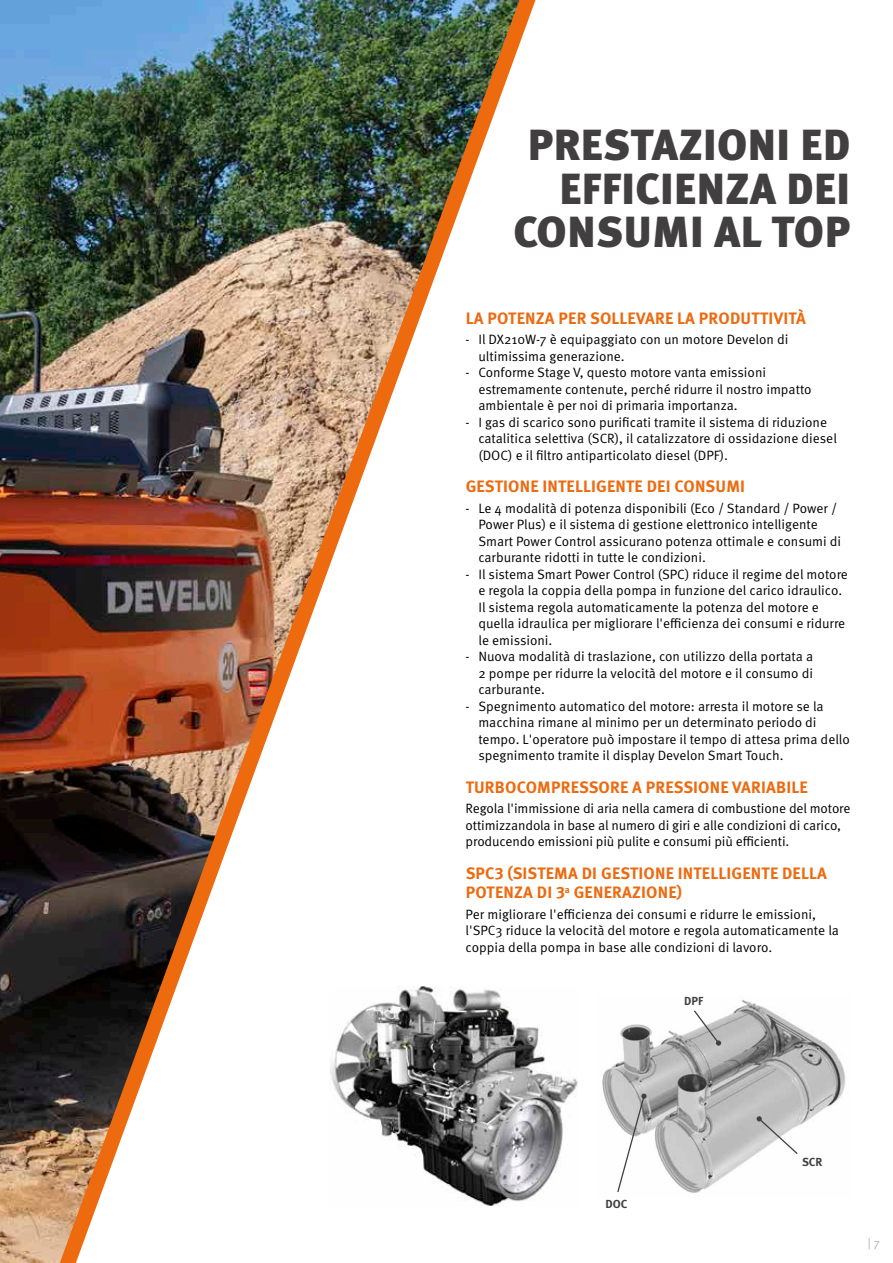
<style>
.page{position:relative;width:893px;height:1263px;background:#fff}
.page>*{position:absolute;margin:0;border:0;box-sizing:border-box;transform-origin:0 0}
.t1{font:900 43.5px/43.5px "Meta Pro";letter-spacing:.01em;color:#423f41;text-align:right}
.t2{font:700 16.5px/19.5px "Meta Pro";letter-spacing:.01em;color:#ed6a0f}
.t3{font:13.5px/16.5px "Meta Pro Norm";color:#000}
.t4{font:12px "Meta Pro Norm";color:#b2b2b2}
.t5{font:700 11.7px "Meta Pro";color:#423f41}
</style>
<div class="page">
<img style="left:0;top:0;width:60px;height:1263px">
<img style="left:60px;top:0;width:475px;height:1263px">
<img style="left:330px;top:986px;width:247px;height:221px">
<img style="left:602px;top:1000px;width:244px;height:193px">
<svg style="left:693px;top:1009px;width:28px;height:37px"></svg>
<svg style="left:757px;top:1116px;width:42px;height:39px"></svg>
<svg style="left:616px;top:1093px;width:31px;height:100px"></svg>
<h1 class="t1" style="left:513px;top:121px;width:338px">PRESTAZIONI ED<br>EFFICIENZA DEI<br>CONSUMI AL TOP</h1>
<p class="t2" style="left:466px;top:307px;width:342px">LA POTENZA PER SOLLEVARE LA PRODUTTIVITÀ</p>
<p class="t3" style="left:478px;top:331px;width:312px;text-indent:-13px">- Il DX210W-7 è equipaggiato con un motore Develon di ultimissima generazione.</p>
<p class="t3" style="left:478px;top:364px;width:335px;text-indent:-13px">- Conforme Stage V, questo motore vanta emissioni estremamente contenute, perché ridurre il nostro impatto ambientale è per noi di primaria importanza.</p>
<p class="t3" style="left:478px;top:413px;width:360px;text-indent:-13px">- I gas di scarico sono purificati tramite il sistema di riduzione catalitica selettiva (SCR), il catalizzatore di ossidazione diesel (DOC) e il filtro antiparticolato diesel (DPF).</p>
<p class="t2" style="left:466px;top:476px;width:281px">GESTIONE INTELLIGENTE DEI CONSUMI</p>
<p class="t3" style="left:478px;top:499px;width:364px;text-indent:-13px">- Le 4 modalità di potenza disponibili (Eco / Standard / Power / Power Plus) e il sistema di gestione elettronico intelligente Smart Power Control assicurano potenza ottimale e consumi di carburante ridotti in tutte le condizioni.</p>
<p class="t3" style="left:478px;top:565px;width:371px;text-indent:-13px">- Il sistema Smart Power Control (SPC) riduce il regime del motore e regola la coppia della pompa in funzione del carico idraulico.<br>Il sistema regola automaticamente la potenza del motore e quella idraulica per migliorare l'efficienza dei consumi e ridurre le emissioni.</p>
<p class="t3" style="left:478px;top:648px;width:336px;text-align:justify;text-indent:-13px">- Nuova modalità di traslazione, con utilizzo della portata a 2 pompe per ridurre la velocità del motore e il consumo di carburante.</p>
<p class="t3" style="left:478px;top:697px;width:373px;text-indent:-13px">- Spegnimento automatico del motore: arresta il motore se la macchina rimane al minimo per un determinato periodo di tempo. L'operatore può impostare il tempo di attesa prima dello spegnimento tramite il display Develon Smart Touch.</p>
<p class="t2" style="left:466px;top:776px;width:344px">TURBOCOMPRESSORE A PRESSIONE VARIABILE</p>
<p class="t3" style="left:466px;top:800px;width:386px">Regola l'immissione di aria nella camera di combustione del motore ottimizzandola in base al numero di giri e alle condizioni di carico, producendo emissioni più pulite e consumi più efficienti.</p>
<p class="t2" style="left:466px;top:862px;width:363px">SPC3 (SISTEMA DI GESTIONE INTELLIGENTE DELLA<br>POTENZA DI 3<sup>a</sup> GENERAZIONE)</p>
<p class="t3" style="left:466px;top:905px;width:375px">Per migliorare l'efficienza dei consumi e ridurre le emissioni, l'SPC3 riduce la velocità del motore e regola automaticamente la coppia della pompa in base alle condizioni di lavoro.</p>
<p class="t5" style="left:684px;top:991px;width:21px">DPF</p>
<p class="t5" style="left:605px;top:1195px;width:24px">DOC</p>
<p class="t5" style="left:802px;top:1153px;width:22px">SCR</p>
<p class="t4" style="left:868px;top:1233px;width:13px">| 7</p>
</div>
